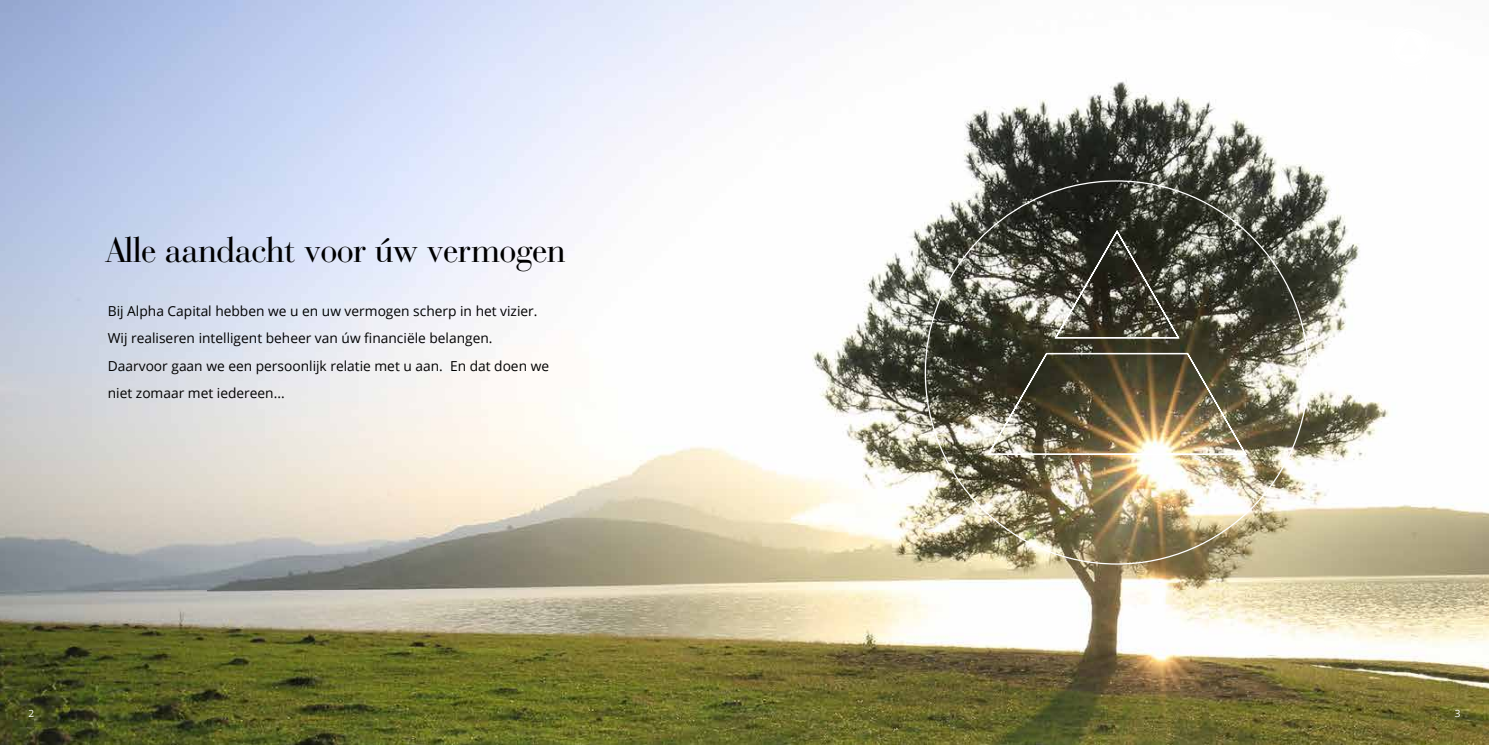
<style>
.page{position:relative;width:1489px;height:745px;background:#fff}
.page>*{position:absolute;margin:0;border:0;box-sizing:border-box;transform-origin:0 0}
.t1{font:37.5px "Bauer Bodoni BT";color:#000}
.t2{font:13.75px/27.5px "Open Sans";color:#000}
.t3{font:10px "Open Sans";color:#fff}
</style>
<div class="page">
<img style="left:0;top:0;width:1488px;height:744px">
<svg style="left:1359px;top:75px;width:101px;height:8px"></svg>
<svg style="left:1387px;top:90px;width:44px;height:3px"></svg>
<svg style="left:1390px;top:28px;width:39px;height:39px"></svg>
<img style="left:924px;top:179px;width:385px;height:386px">
<h1 class="t1" style="left:108px;top:227px;width:459px">Alle aandacht voor úw vermogen</h1>
<p class="t2" style="left:108px;top:296px;width:443px">Bij Alpha Capital hebben we u en uw vermogen scherp in het vizier.<br>Wij realiseren intelligent beheer van úw financiële belangen.<br>Daarvoor gaan we een persoonlijk relatie met u aan. En dat doen we niet zomaar met iedereen...</p>
<p class="t3" style="left:28px;top:705px;width:7px">2</p>
<p class="t3" style="left:1454px;top:705px;width:7px">3</p>
</div>
